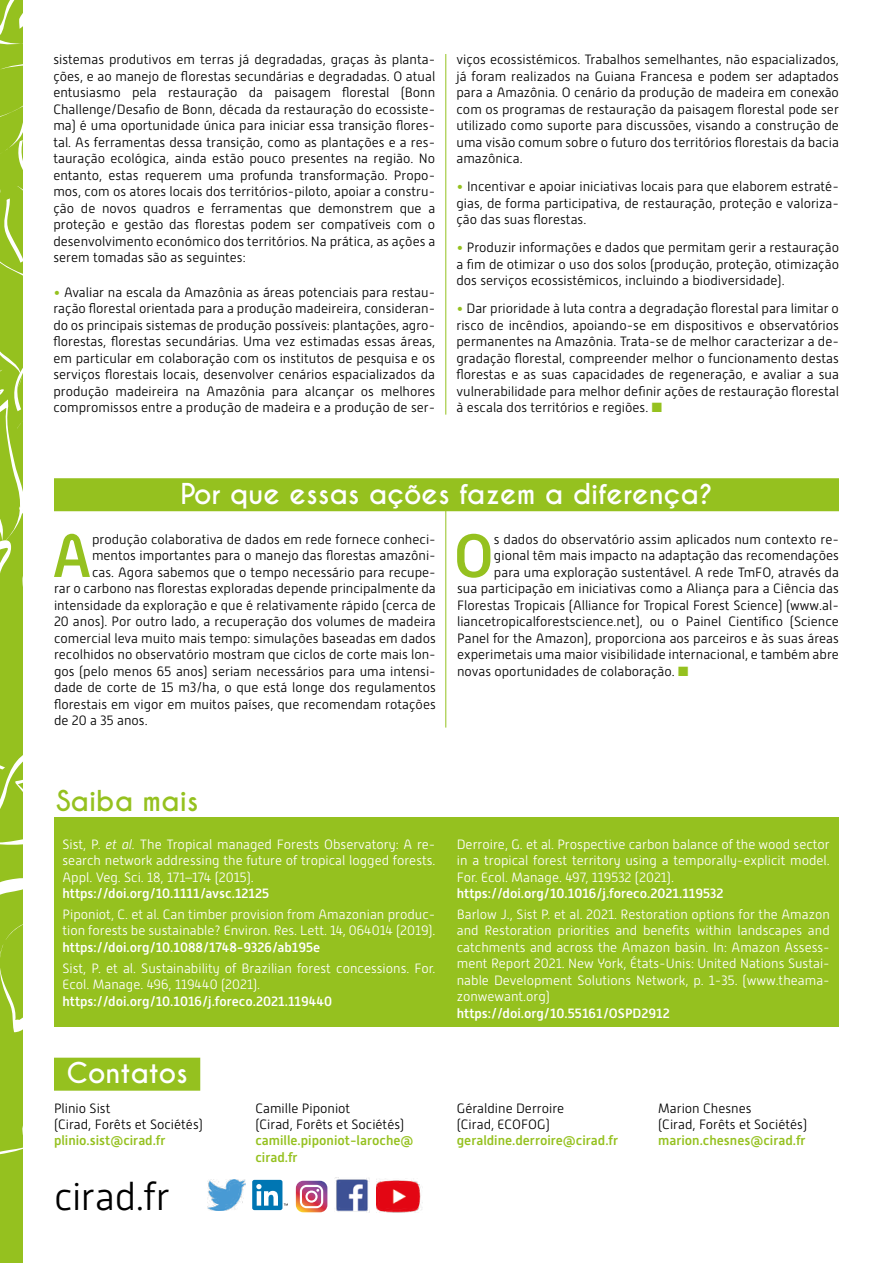
<style>
.page{position:relative;width:893px;height:1263px;background:#fff}
.page>*{position:absolute;margin:0;border:0;box-sizing:border-box;transform-origin:0 0}
.Body_Text{font:500 60.75px "Alwyn New";color:#95c11f}
.ROULETTE{font:300 38.85px "Alwyn New";letter-spacing:-.01em;color:#000}
.Heading_1{font:700 27px "Caviar Dreams";color:#fff}
.Body_Text-2{font:700 27px "Caviar Dreams";color:#95c11f}
.Body_Text-3{font:300 13.5px/16.5px "Alwyn New";color:#000;text-align:justify}
.Body_Text-4{font:300 13.5px/16.5px "Alwyn New";color:#fff;text-align:justify}
.Body_Text-5{font:500 13.5px "Alwyn New";color:#fff}
.s1{color:#95c11f}
.s2{font-style:italic}
.s3{font-weight:500}
.s4{font-weight:500;color:#95c11f}
</style>
<div class="page">
<div style="left:54px;top:817px;width:784px;height:210px;background:#95c11f"></div>
<div style="left:54px;top:1058px;width:146px;height:33px;background:#95c11f"></div>
<div style="left:0;top:0;width:22px;height:1263px;background:#95c11f"></div>
<svg style="left:0;top:0;width:22px;height:45px"></svg>
<svg style="left:0;top:878px;width:22px;height:154px"></svg>
<svg style="left:0;top:756px;width:22px;height:89px"></svg>
<svg style="left:0;top:351px;width:22px;height:222px"></svg>
<svg style="left:0;top:1147px;width:22px;height:8px"></svg>
<svg style="left:0;top:64px;width:22px;height:211px"></svg>
<img style="left:376px;top:1179px;width:46px;height:34px">
<img style="left:335px;top:1177px;width:34px;height:35px">
<div style="left:252px;top:1180px;width:30px;height:30px;background:#0076b3;border-radius:2px"></div>
<svg style="left:256px;top:1184px;width:22px;height:21px"></svg>
<svg style="left:296px;top:1181px;width:31px;height:31px"></svg>
<img style="left:208px;top:1180px;width:37px;height:30px">
<hr style="left:445px;top:502px;width:1px;height:225px;background:#95c11f">
<hr style="left:445px;top:54px;width:1px;height:361px;background:#95c11f">
<div style="left:54px;top:478px;width:785px;height:33px;background:#95c11f"></div>
<p class="Body_Text-3" style="left:53px;top:51px;width:383px">sistemas produtivos em terras já degradadas, graças às planta&shy;ções, e ao manejo de florestas secundárias e degradadas. O atual entusiasmo pela restauração da paisagem florestal (Bonn Challenge/Desafio de Bonn, década da restauração do ecossiste&shy;ma) é uma oportunidade única para iniciar essa transição flores&shy;tal. As ferramentas dessa transição, como as plantações e a res&shy;tauração ecológica, ainda estão pouco presentes na região. No entanto, estas requerem uma profunda transformação. Propo&shy;mos, com os atores locais dos territórios-piloto, apoiar a constru&shy;ção de novos quadros e ferramentas que demonstrem que a proteção e gestão das florestas podem ser compatíveis com o desenvolvimento económico dos territórios. Na prática, as ações a serem tomadas são as seguintes:</p>
<p class="Body_Text-3" style="left:53px;top:284px;width:383px"><span class="s1">•</span> Avaliar na escala da Amazônia as áreas potenciais para restau&shy;ração florestal orientada para a produção madeireira, consideran&shy;do os principais sistemas de produção possíveis: plantações, agro&shy;florestas, florestas secundárias. Uma vez estimadas essas áreas, em particular em colaboração com os institutos de pesquisa e os serviços florestais locais, desenvolver cenários espacializados da produção madeireira na Amazônia para alcançar os melhores compromissos entre a produção de madeira e a produção de ser-</p>
<p class="Body_Text-3" style="left:456px;top:51px;width:384px">viços ecossistémicos. Trabalhos semelhantes, não espacializados, já foram realizados na Guiana Francesa e podem ser adaptados para a Amazônia. O cenário da produção de madeira em conexão com os programas de restauração da paisagem florestal pode ser utilizado como suporte para discussões, visando a construção de uma visão comum sobre o futuro dos territórios florestais da bacia amazônica.</p>
<p class="Body_Text-3" style="left:456px;top:178px;width:384px"><span class="s1">•</span> Incentivar e apoiar iniciativas locais para que elaborem estraté&shy;gias, de forma participativa, de restauração, proteção e valoriza&shy;ção das suas florestas.</p>
<p class="Body_Text-3" style="left:456px;top:240px;width:384px"><span class="s1">•</span> Produzir informações e dados que permitam gerir a restauração a fim de otimizar o uso dos solos (produção, proteção, otimização dos serviços ecossistémicos, incluindo a biodiversidade).</p>
<p class="Body_Text-3" style="left:456px;top:301px;width:384px"><span class="s1">•</span> Dar prioridade à luta contra a degradação florestal para limitar o risco de incêndios, apoiando-se em dispositivos e observatórios permanentes na Amazônia. Trata-se de melhor caracterizar a de&shy;gradação florestal, compreender melhor o funcionamento destas florestas e as suas capacidades de regeneração, e avaliar a sua vulnerabilidade para melhor definir ações de restauração florestal à escala dos territórios e regiões. <span class="s1">■</span></p>
<p class="Heading_1" style="left:180px;top:477px;width:534px">Por que essas ações fazem a diferença?</p>
<p class="Body_Text" style="left:52px;top:521px;width:42px">A</p>
<p class="Body_Text-3" style="left:92px;top:531px;width:345px">produção colaborativa de dados em rede fornece conheci-</p>
<p class="Body_Text-3" style="left:92px;top:548px;width:345px">mentos importantes para o manejo das florestas amazôni-</p>
<p class="Body_Text-3" style="left:92px;top:564px;width:345px">cas. Agora sabemos que o tempo necessário para recupe-</p>
<p class="Body_Text-3" style="left:54px;top:581px;width:383px">rar o carbono nas florestas exploradas depende principalmente da</p>
<p class="Body_Text-3" style="left:54px;top:597px;width:383px">intensidade da exploração e que é relativamente rápido (cerca de</p>
<p class="Body_Text-3" style="left:54px;top:614px;width:383px">20 anos). Por outro lado, a recuperação dos volumes de madeira</p>
<p class="Body_Text-3" style="left:54px;top:630px;width:383px">comercial leva muito mais tempo: simulações baseadas em dados</p>
<p class="Body_Text-3" style="left:54px;top:647px;width:383px">recolhidos no observatório mostram que ciclos de corte mais lon-</p>
<p class="Body_Text-3" style="left:54px;top:663px;width:383px">gos (pelo menos 65 anos) seriam necessários para uma intensi-</p>
<p class="Body_Text-3" style="left:54px;top:680px;width:383px">dade de corte de 15 m3/ha, o que está longe dos regulamentos</p>
<p class="Body_Text-3" style="left:54px;top:696px;width:383px">florestais em vigor em muitos países, que recomendam rotações</p>
<p class="Body_Text-3" style="left:54px;top:713px;width:95px">de 20 a 35 anos.</p>
<p class="Body_Text" style="left:454px;top:521px;width:42px">O</p>
<p class="Body_Text-3" style="left:494px;top:531px;width:347px">s dados do observatório assim aplicados num contexto re-</p>
<p class="Body_Text-3" style="left:494px;top:548px;width:346px">gional têm mais impacto na adaptação das recomendações</p>
<p class="Body_Text-3" style="left:494px;top:564px;width:346px">para uma exploração sustentável. A rede TmFO, através da</p>
<p class="Body_Text-3" style="left:457px;top:581px;width:383px">sua participação em iniciativas como a Aliança para a Ciência das</p>
<p class="Body_Text-3" style="left:457px;top:597px;width:383px">Florestas Tropicais (Alliance for Tropical Forest Science) (www.al-</p>
<p class="Body_Text-3" style="left:457px;top:614px;width:383px">liancetropicalforestscience.net), ou o Painel Científico (Science</p>
<p class="Body_Text-3" style="left:457px;top:630px;width:383px">Panel for the Amazon), proporciona aos parceiros e às suas áreas</p>
<p class="Body_Text-3" style="left:457px;top:647px;width:383px">experimetais uma maior visibilidade internacional, e também abre</p>
<p class="Body_Text-3" style="left:457px;top:663px;width:233px">novas oportunidades de colaboração. <span class="s1">■</span></p>
<p class="Body_Text-2" style="left:56px;top:785px;width:144px">Saiba mais</p>
<p class="Body_Text-4" style="left:63px;top:836px;width:375px">Sist, P. <span class="s2">et al.</span> The Tropical managed Forests Observatory: A re&shy;search network addressing the future of tropical logged forests.<br>Appl. Veg. Sci. 18, 171–174 (2015).</p>
<p class="Body_Text-5" style="left:63px;top:886px;width:208px">https://doi.org/10.1111/avsc.12125</p>
<p class="Body_Text-4" style="left:63px;top:906px;width:375px">Piponiot, C. et al. Can timber provision from Amazonian produc&shy;tion forests be sustainable? Environ. Res. Lett. 14, 064014 (2019). <span class="s3">https://doi.org/10.1088/1748-9326/ab195e</span></p>
<p class="Body_Text-4" style="left:63px;top:960px;width:375px">Sist, P. et al. Sustainability of Brazilian forest concessions. For.<br>Ecol. Manage. 496, 119440 (2021).</p>
<p class="Body_Text-5" style="left:63px;top:993px;width:271px">https://doi.org/10.1016/j.foreco.2021.119440</p>
<p class="Heading_1" style="left:66px;top:1057px;width:123px">Contatos</p>
<p class="Body_Text-4" style="left:457px;top:836px;width:375px">Derroire, G. et al. Prospective carbon balance of the wood sector in a tropical forest territory using a temporally-explicit model.<br>For. Ecol. Manage. 497, 119532 (2021).</p>
<p class="Body_Text-5" style="left:457px;top:886px;width:268px">https://doi.org/10.1016/j.foreco.2021.119532</p>
<p class="Body_Text-4" style="left:457px;top:906px;width:375px">Barlow J., Sist P. et al. 2021. Restoration options for the Amazon and Restoration priorities and benefits within landscapes and catchments and across the Amazon basin. In: Amazon Assess&shy;ment Report 2021. New York, États-Unis: United Nations Sustai&shy;nable Development Solutions Network, p. 1-35. (www.theama&shy;zonwewant.org)</p>
<p class="Body_Text-5" style="left:457px;top:1005px;width:214px">https://doi.org/10.55161/OSPD2912</p>
<p class="Body_Text-3" style="left:54px;top:1100px;width:150px;text-align:left">Plinio Sist<br>(Cirad, Forêts et Sociétés) <span class="s4">plinio.sist@cirad.fr</span></p>
<p class="Body_Text-3" style="left:255px;top:1100px;width:160px;text-align:left">Camille Piponiot<br>(Cirad, Forêts et Sociétés) <span class="s4">camille.piponiot-laroche@ cirad.fr</span></p>
<p class="Body_Text-3" style="left:457px;top:1100px;width:163px;text-align:left">Géraldine Derroire<br>(Cirad, ECOFOG) <span class="s4">geraldine.derroire@cirad.fr</span></p>
<p class="Body_Text-3" style="left:658px;top:1100px;width:150px;text-align:left">Marion Chesnes<br>(Cirad, Forêts et Sociétés) <span class="s4">marion.chesnes@cirad.fr</span></p>
<p class="ROULETTE" style="left:54px;top:1175px;width:117px">cirad.fr</p>
</div>
